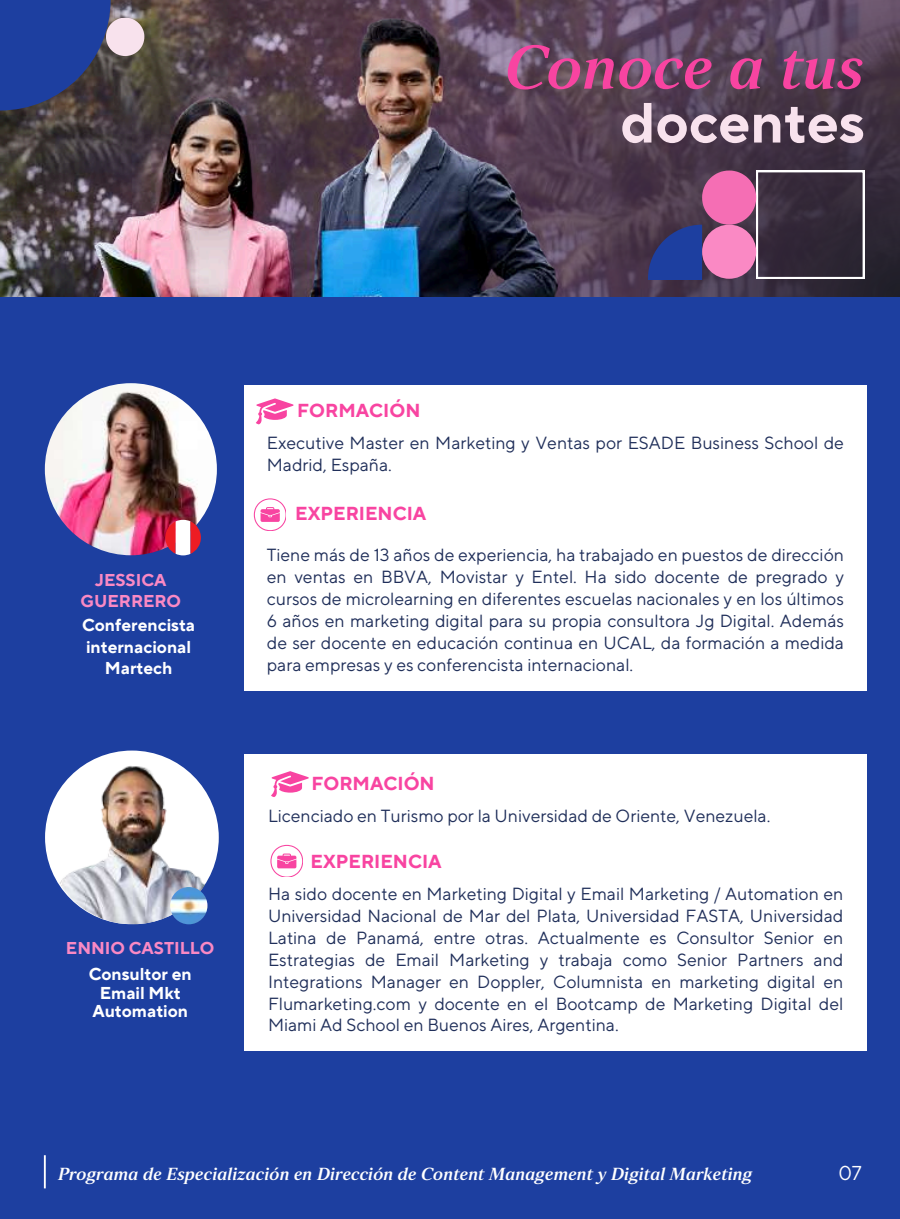
<style>
.page{position:relative;width:900px;height:1219px;background:#1d3fa0}
.page>*{position:absolute;margin:0;border:0;box-sizing:border-box;transform-origin:0 0}
.t1{font:61.5px "Strato Pro Demi Bold It";color:#f844a1}
.t2{font:700 56.5px "TT Norms Pro";color:#f8e2ed}
.t3{font:20px "TT Norms Pro";color:#fff}
.t4{font:700 18.75px "TT Norms Pro";color:#f844a1}
.t5{font:17.5px/21.8px "TT Norms Pro";color:#202f5a;text-align:justify}
.t6{font:17.5px "Strato Pro Demi Bold It";color:#fff}
.t7{font:700 17.25px/21.5px "TT Norms Pro";color:#fff;text-align:center}
.t8{font:700 17.25px/21.5px "TT Norms Pro";color:#fa89c4;text-align:center}
</style>
<div class="page">
<img style="left:45px;top:383px;width:172px;height:172px;border-radius:50%">
<hr style="left:44px;top:1155px;width:2px;height:33px;background:#fff">
<svg style="left:165px;top:520px;width:36px;height:35px"></svg>
<div style="left:244px;top:385px;width:623px;height:305px;background:#fff"></div>
<svg style="left:256px;top:398px;width:37px;height:26px"></svg>
<svg style="left:254px;top:498px;width:32px;height:32px"></svg>
<img style="left:0;top:0;width:900px;height:297px">
<svg style="left:648px;top:170px;width:216px;height:109px;background:#533f5d"></svg>
<div style="left:702px;top:225px;width:54px;height:54px;background:#fa89c4;border-radius:50%"></div>
<svg style="left:0;top:0;width:144px;height:110px"></svg>
<img style="left:47px;top:752px;width:172px;height:172px;border-radius:50%">
<div style="left:244px;top:754px;width:623px;height:297px;background:#fff"></div>
<svg style="left:271px;top:771px;width:37px;height:26px"></svg>
<svg style="left:270px;top:845px;width:32px;height:32px"></svg>
<img style="left:170px;top:887px;width:37px;height:37px;border-radius:50%">
<h1 class="t1" style="left:505px;top:44px;width:361px">Conoce a tus</h1>
<h2 class="t2" style="left:620px;top:89px;width:246px">docentes</h2>
<p class="t4" style="left:297px;top:399px;width:125px">FORMACIÓN</p>
<p class="t5" style="left:267px;top:433px;width:579px">Executive Master en Marketing y Ventas por ESADE Business School de<br>Madrid, España.</p>
<p class="t8" style="left:80px;top:568px;width:102px">JESSICA<br>GUERRERO</p>
<p class="t7" style="left:82px;top:615px;width:115px">Conferencista internacional<br>Martech</p>
<p class="t8" style="left:66px;top:937px;width:150px">ENNIO CASTILLO</p>
<p class="t7" style="left:89px;top:965px;width:104px;line-height:18.5px">Consultor en<br>Email Mkt<br>Automation</p>
<p class="t4" style="left:295px;top:502px;width:133px">EXPERIENCIA</p>
<p class="t5" style="left:267px;top:545px;width:579px">Tiene más de 13 años de experiencia, ha trabajado en puestos de dirección en ventas en BBVA, Movistar y Entel. Ha sido docente de pregrado y cursos de microlearning en diferentes escuelas nacionales y en los últimos 6 años en marketing digital para su propia consultora Jg Digital. Además de ser docente en educación continua en UCAL, da formación a medida para empresas y es conferencista internacional.</p>
<p class="t4" style="left:311px;top:772px;width:125px">FORMACIÓN</p>
<p class="t5" style="left:268px;top:805px;width:504px">Licenciado en Turismo por la Universidad de Oriente, Venezuela.</p>
<p class="t4" style="left:311px;top:850px;width:133px">EXPERIENCIA</p>
<p class="t5" style="left:268px;top:884px;width:577px">Ha sido docente en Marketing Digital y Email Marketing / Automation en Universidad Nacional de Mar del Plata, Universidad FASTA, Universidad Latina de Panamá, entre otras. Actualmente es Consultor Senior en Estrategias de Email Marketing y trabaja como Senior Partners and Integrations Manager en Doppler, Columnista en marketing digital en Flumarketing.com y docente en el Bootcamp de Marketing Digital del Miami Ad School en Buenos Aires, Argentina.</p>
<p class="t6" style="left:58px;top:1167px;width:696px">Programa de Especialización en Dirección de Content Management y Digital Marketing</p>
<p class="t3" style="left:838px;top:1161px;width:25px">07</p>
</div>
